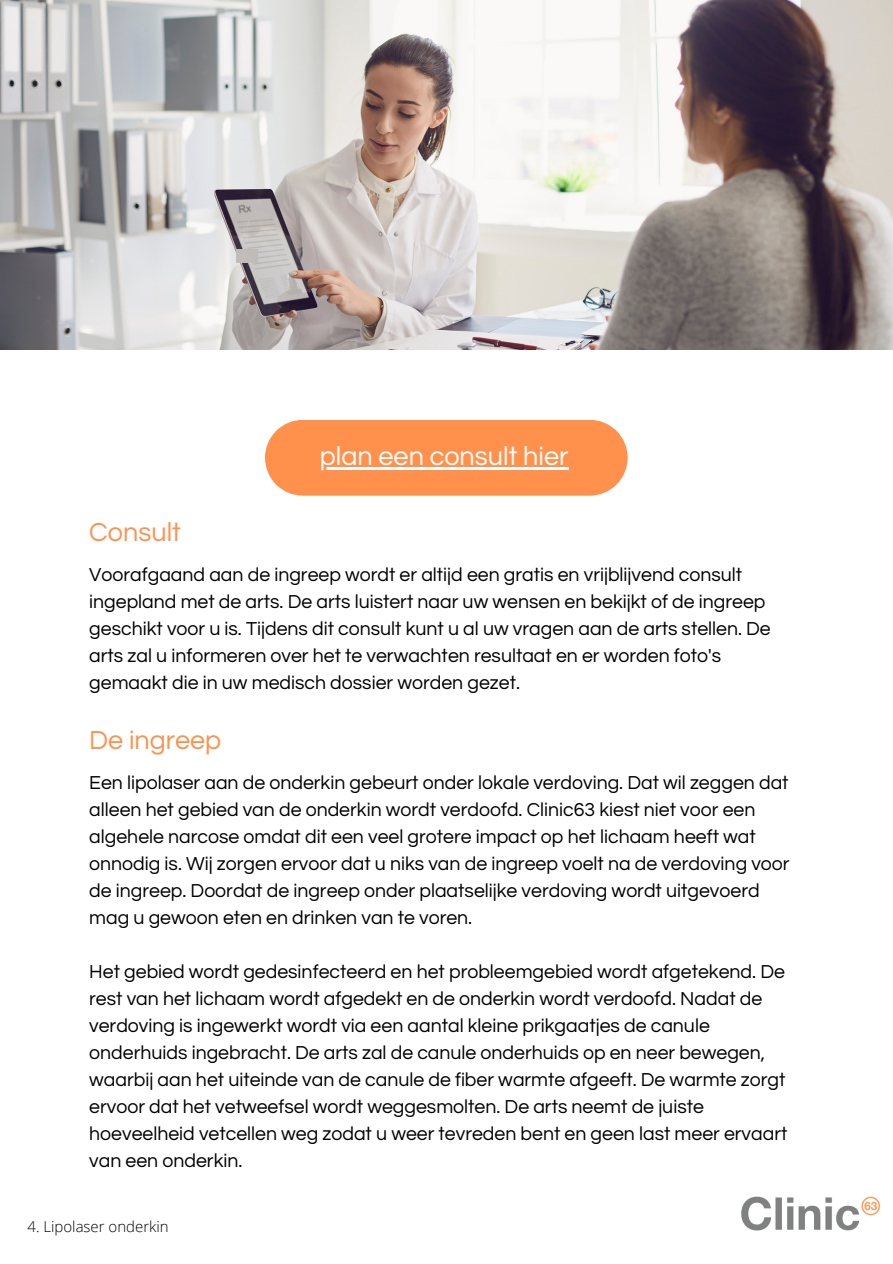
<style>
.page{position:relative;width:893px;height:1264px;background:#fff}
.page>*{position:absolute;margin:0;border:0;box-sizing:border-box;transform-origin:0 0}
.t1{font:27px "Questrial";color:#fff}
.t2{font:27px "Questrial";color:#ff914d}
.t3{font:19.5px/27px "Questrial";color:#000}
.t4{font:300 15px "Open Sans";color:#000}
</style>
<div class="page">
<img style="left:0;top:0;width:892px;height:350px">
<img style="left:236px;top:249px;width:22px;height:14px">
<div style="left:265px;top:420px;width:362px;height:75px;background:#ff914d"></div>
<hr style="left:320px;top:467px;width:248px;height:2px;background:#fff">
<img style="left:741px;top:1196px;width:139px;height:35px">
<p class="t1" style="left:320px;top:443px;width:250px">plan een consult hier</p>
<p class="t2" style="left:89px;top:519px;width:93px">Consult</p>
<p class="t3" style="left:89px;top:561px;width:683px">Voorafgaand aan de ingreep wordt er altijd een gratis en vrijblijvend consult ingepland met de arts. De arts luistert naar uw wensen en bekijkt of de ingreep geschikt voor u is. Tijdens dit consult kunt u al uw vragen aan de arts stellen. De arts zal u informeren over het te verwachten resultaat en er worden foto's gemaakt die in uw medisch dossier worden gezet.</p>
<p class="t2" style="left:89px;top:727px;width:133px">De ingreep</p>
<p class="t3" style="left:89px;top:770px;width:701px">Een lipolaser aan de onderkin gebeurt onder lokale verdoving. Dat wil zeggen dat alleen het gebied van de onderkin wordt verdoofd. Clinic63 kiest niet voor een algehele narcose omdat dit een veel grotere impact op het lichaam heeft wat onnodig is. Wij zorgen ervoor dat u niks van de ingreep voelt na de verdoving voor de ingreep. Doordat de ingreep onder plaatselijke verdoving wordt uitgevoerd mag u gewoon eten en drinken van te voren.</p>
<p class="t3" style="left:89px;top:958px;width:699px">Het gebied wordt gedesinfecteerd en het probleemgebied wordt afgetekend. De rest van het lichaam wordt afgedekt en de onderkin wordt verdoofd. Nadat de verdoving is ingewerkt wordt via een aantal kleine prikgaatjes de canule onderhuids ingebracht. De arts zal de canule onderhuids op en neer bewegen, waarbij aan het uiteinde van de canule de fiber warmte afgeeft. De warmte zorgt ervoor dat het vetweefsel wordt weggesmolten. De arts neemt de juiste hoeveelheid vetcellen weg zodat u weer tevreden bent en geen last meer ervaart van een onderkin.</p>
<p class="t4" style="left:27px;top:1215px;width:143px">4. Lipolaser onderkin</p>
</div>
